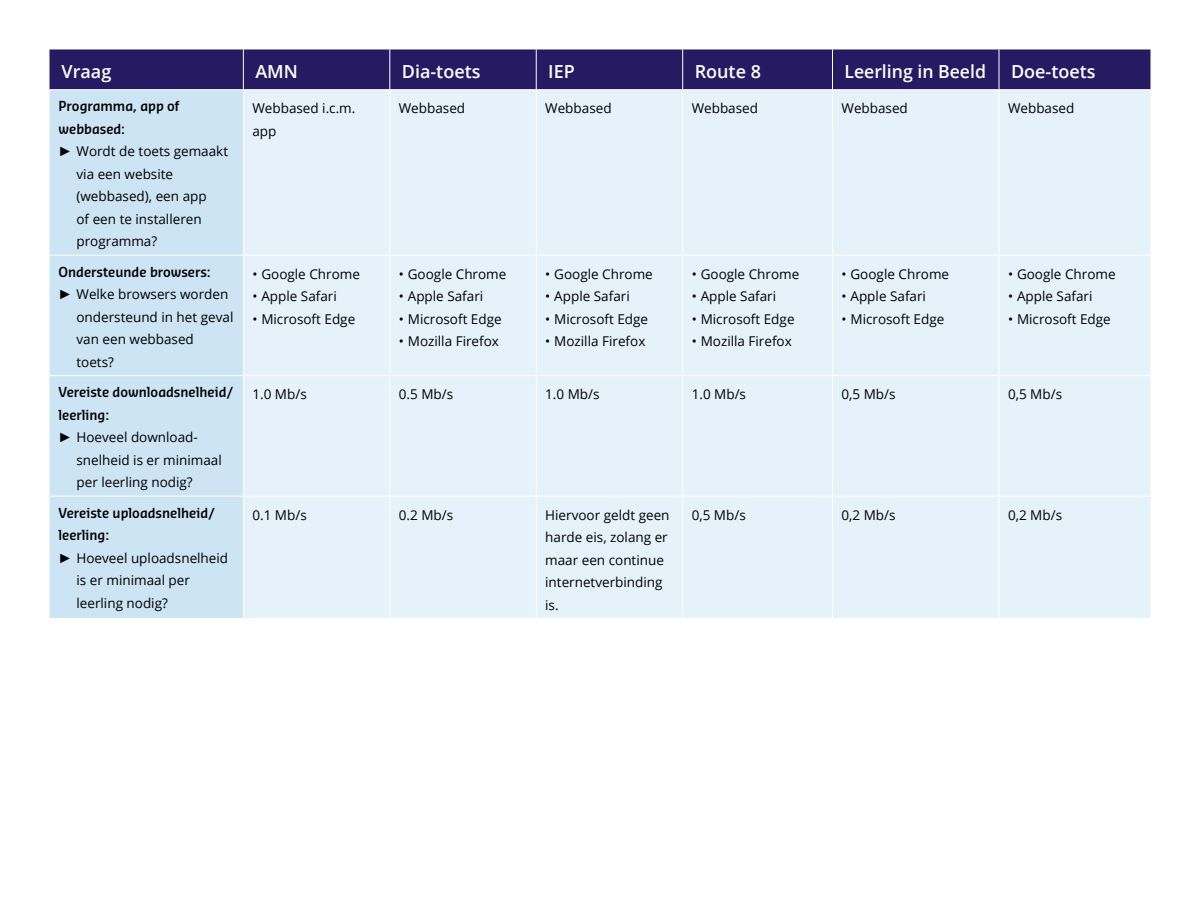
<style>
.page{position:relative;width:1200px;height:900px;background:#fff}
.page>*{position:absolute;margin:0;border:0;box-sizing:border-box;transform-origin:0 0}
.t1{font:600 18px "Open Sans";color:#fff}
.t2{font:13.5px/22.5px "Open Sans";color:#000}
.t3{font:600 13.5px/22.5px "Sansa Sm Con Pro";color:#000}
.s1{font-family:"Arial"}
</style>
<div class="page">
<div style="left:50px;top:49px;width:1100px;height:40px;background:#261b62"></div>
<div style="left:50px;top:90px;width:193px;height:528px;background:#cce4f3"></div>
<div style="left:244px;top:90px;width:906px;height:528px;background:#e6f2f9"></div>
<hr style="left:243px;top:49px;width:1px;height:40px;background:#fff">
<hr style="left:389px;top:49px;width:1px;height:40px;background:#fff">
<hr style="left:536px;top:49px;width:1px;height:40px;background:#fff">
<hr style="left:682px;top:49px;width:1px;height:40px;background:#fff">
<hr style="left:832px;top:49px;width:1px;height:40px;background:#fff">
<hr style="left:999px;top:49px;width:1px;height:40px;background:#fff">
<hr style="left:389px;top:90px;width:1px;height:165px;background:#fff">
<hr style="left:536px;top:90px;width:1px;height:165px;background:#fff">
<hr style="left:682px;top:90px;width:1px;height:165px;background:#fff">
<hr style="left:832px;top:90px;width:1px;height:165px;background:#fff">
<hr style="left:999px;top:90px;width:1px;height:165px;background:#fff">
<hr style="left:389px;top:256px;width:1px;height:119px;background:#fff">
<hr style="left:536px;top:256px;width:1px;height:119px;background:#fff">
<hr style="left:682px;top:256px;width:1px;height:119px;background:#fff">
<hr style="left:832px;top:256px;width:1px;height:119px;background:#fff">
<hr style="left:999px;top:256px;width:1px;height:119px;background:#fff">
<hr style="left:389px;top:376px;width:1px;height:120px;background:#fff">
<hr style="left:536px;top:376px;width:1px;height:120px;background:#fff">
<hr style="left:682px;top:376px;width:1px;height:120px;background:#fff">
<hr style="left:832px;top:376px;width:1px;height:120px;background:#fff">
<hr style="left:999px;top:376px;width:1px;height:120px;background:#fff">
<hr style="left:389px;top:496px;width:1px;height:122px;background:#fff">
<hr style="left:536px;top:496px;width:1px;height:122px;background:#fff">
<hr style="left:682px;top:496px;width:1px;height:122px;background:#fff">
<hr style="left:832px;top:496px;width:1px;height:122px;background:#fff">
<hr style="left:999px;top:496px;width:1px;height:122px;background:#fff">
<hr style="left:243px;top:255px;width:147px;height:1px;background:#fff">
<hr style="left:390px;top:255px;width:146px;height:1px;background:#fff">
<hr style="left:536px;top:255px;width:147px;height:1px;background:#fff">
<hr style="left:683px;top:255px;width:149px;height:1px;background:#fff">
<hr style="left:832px;top:255px;width:167px;height:1px;background:#fff">
<hr style="left:999px;top:255px;width:151px;height:1px;background:#fff">
<hr style="left:243px;top:375px;width:147px;height:1px;background:#fff">
<hr style="left:390px;top:375px;width:146px;height:1px;background:#fff">
<hr style="left:536px;top:375px;width:147px;height:1px;background:#fff">
<hr style="left:683px;top:375px;width:149px;height:1px;background:#fff">
<hr style="left:832px;top:375px;width:167px;height:1px;background:#fff">
<hr style="left:999px;top:375px;width:151px;height:1px;background:#fff">
<hr style="left:243px;top:496px;width:147px;height:1px;background:#fff">
<hr style="left:390px;top:496px;width:146px;height:1px;background:#fff">
<hr style="left:536px;top:496px;width:147px;height:1px;background:#fff">
<hr style="left:683px;top:496px;width:149px;height:1px;background:#fff">
<hr style="left:832px;top:496px;width:167px;height:1px;background:#fff">
<hr style="left:999px;top:496px;width:151px;height:1px;background:#fff">
<hr style="left:50px;top:255px;width:193px;height:1px;background:#fff">
<hr style="left:50px;top:375px;width:193px;height:1px;background:#fff">
<hr style="left:50px;top:496px;width:193px;height:1px;background:#fff">
<h1 class="t1" style="left:62px;top:59px;width:51px">Vraag</h1>
<h1 class="t1" style="left:255px;top:59px;width:44px">AMN</h1>
<h1 class="t1" style="left:402px;top:59px;width:80px">Dia-toets</h1>
<h1 class="t1" style="left:548px;top:59px;width:28px">IEP</h1>
<h1 class="t1" style="left:695px;top:59px;width:68px">Route 8</h1>
<h1 class="t1" style="left:844px;top:59px;width:143px">Leerling in Beeld</h1>
<h1 class="t1" style="left:1011px;top:59px;width:86px">Doe-toets</h1>
<p class="t3" style="left:58px;top:95px;width:122px">Programma, app of webbased:</p>
<p class="t2" style="left:76px;top:140px;width:153px;text-indent:-18px"><span class="s1">►</span> Wordt de toets gemaakt via een website (webbased), een app<br>of een te installeren programma?</p>
<p class="t2" style="left:252px;top:97px;width:105px">Webbased i.c.m. app</p>
<p class="t2" style="left:399px;top:97px;width:68px">Webbased</p>
<p class="t2" style="left:545px;top:97px;width:68px">Webbased</p>
<p class="t2" style="left:692px;top:97px;width:68px">Webbased</p>
<p class="t2" style="left:842px;top:97px;width:68px">Webbased</p>
<p class="t2" style="left:1008px;top:97px;width:68px">Webbased</p>
<p class="t3" style="left:58px;top:260px;width:154px">Ondersteunde browsers:</p>
<p class="t2" style="left:76px;top:283px;width:158px;text-indent:-18px"><span class="s1">►</span> Welke browsers worden ondersteund in het geval van een webbased toets?</p>
<p class="t3" style="left:58px;top:381px;width:177px">Vereiste downloadsnelheid/ leerling:</p>
<p class="t2" style="left:76px;top:426px;width:147px;text-indent:-18px"><span class="s1">►</span> Hoeveel download&shy;snelheid is er minimaal per leerling nodig?</p>
<p class="t3" style="left:58px;top:501px;width:158px">Vereiste uploadsnelheid/ leerling:</p>
<p class="t2" style="left:76px;top:546px;width:153px;text-indent:-18px"><span class="s1">►</span> Hoeveel uploadsnelheid is er minimaal per leerling nodig?</p>
<p class="t2" style="left:252px;top:262px;width:109px">• Google Chrome</p>
<p class="t2" style="left:252px;top:285px;width:86px">• Apple Safari</p>
<p class="t2" style="left:252px;top:307px;width:104px">• Microsoft Edge</p>
<p class="t2" style="left:399px;top:262px;width:109px">• Google Chrome</p>
<p class="t2" style="left:399px;top:285px;width:86px">• Apple Safari</p>
<p class="t2" style="left:399px;top:307px;width:104px">• Microsoft Edge</p>
<p class="t2" style="left:399px;top:330px;width:102px">• Mozilla Firefox</p>
<p class="t2" style="left:545px;top:262px;width:109px">• Google Chrome</p>
<p class="t2" style="left:545px;top:285px;width:86px">• Apple Safari</p>
<p class="t2" style="left:545px;top:307px;width:104px">• Microsoft Edge</p>
<p class="t2" style="left:545px;top:330px;width:102px">• Mozilla Firefox</p>
<p class="t2" style="left:692px;top:262px;width:109px">• Google Chrome</p>
<p class="t2" style="left:692px;top:285px;width:86px">• Apple Safari</p>
<p class="t2" style="left:692px;top:307px;width:104px">• Microsoft Edge</p>
<p class="t2" style="left:692px;top:330px;width:102px">• Mozilla Firefox</p>
<p class="t2" style="left:842px;top:262px;width:109px">• Google Chrome</p>
<p class="t2" style="left:842px;top:285px;width:86px">• Apple Safari</p>
<p class="t2" style="left:842px;top:307px;width:104px">• Microsoft Edge</p>
<p class="t2" style="left:1008px;top:262px;width:109px">• Google Chrome</p>
<p class="t2" style="left:1008px;top:285px;width:86px">• Apple Safari</p>
<p class="t2" style="left:1008px;top:307px;width:104px">• Microsoft Edge</p>
<p class="t2" style="left:252px;top:383px;width:56px">1.0 Mb/s</p>
<p class="t2" style="left:399px;top:383px;width:56px">0.5 Mb/s</p>
<p class="t2" style="left:545px;top:383px;width:56px">1.0 Mb/s</p>
<p class="t2" style="left:692px;top:383px;width:56px">1.0 Mb/s</p>
<p class="t2" style="left:842px;top:383px;width:56px">0,5 Mb/s</p>
<p class="t2" style="left:1008px;top:383px;width:56px">0,5 Mb/s</p>
<p class="t2" style="left:252px;top:503px;width:56px">0.1 Mb/s</p>
<p class="t2" style="left:399px;top:503px;width:56px">0.2 Mb/s</p>
<p class="t2" style="left:545px;top:503px;width:126px">Hiervoor geldt geen harde eis, zolang er maar een continue internetverbinding is.</p>
<p class="t2" style="left:692px;top:503px;width:56px">0,5 Mb/s</p>
<p class="t2" style="left:842px;top:503px;width:56px">0,2 Mb/s</p>
<p class="t2" style="left:1008px;top:503px;width:56px">0,2 Mb/s</p>
</div>
